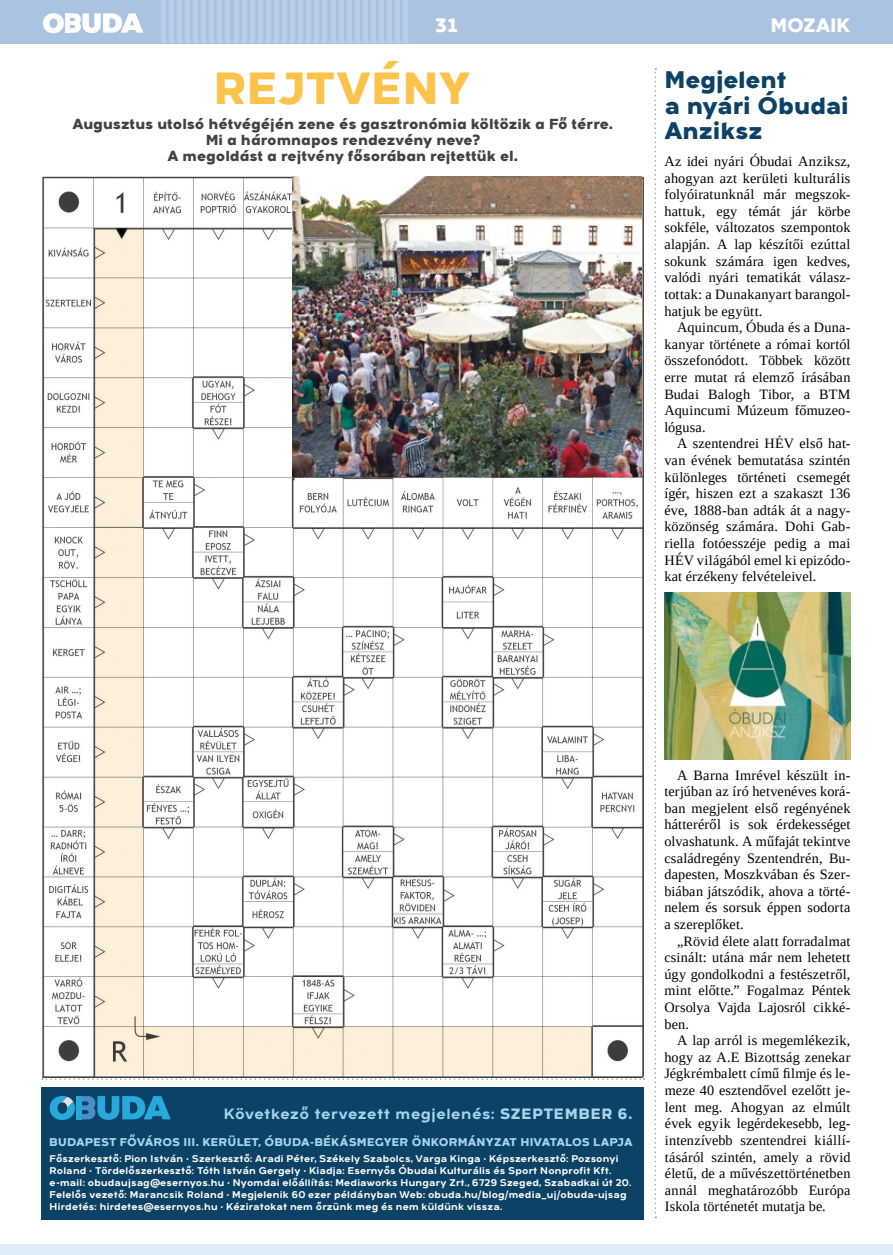
<style>
.page{position:relative;width:893px;height:1255px;background:#fff}
.page>*{position:absolute;margin:0;border:0;box-sizing:border-box;transform-origin:0 0}
.t1{font:800 45px "Arkibal Display";letter-spacing:.005em;color:#fcc34b}
.t2{font:800 24px/25.7px "Arkibal Display";letter-spacing:-.01em;color:#0b4265}
.t3{font:800 19.5px "Arkibal Display";letter-spacing:-.015em;color:#fff}
.t4{font:700 15px "Arkibal Display";letter-spacing:.03em;color:#a9d2ed}
.t5{font:800 14.55px/15.9px "Arkibal";letter-spacing:-.005em;color:#444141;text-align:center}
.t6{font:14.25px/16.6px "Liberation Serif";letter-spacing:.01em;color:#000;text-align:justify}
.t7{font:800 11.25px "Arkibal";letter-spacing:.015em;color:#a9d2ed}
.t8{font:700 9.75px/12px "Arkibal Display";letter-spacing:.02em;color:#fff}
.s1{font-weight:800}
</style>
<div class="page">
<div style="left:0;top:0;width:893px;height:43px;background:#abc3e3"></div>
<hr style="left:161px;top:0;width:4px;height:43px;background:#bbcee8">
<div style="left:169px;top:0;width:5px;height:43px;background:#bbcee8"></div>
<div style="left:177px;top:0;width:5px;height:43px;background:#bbcee8"></div>
<div style="left:185px;top:0;width:5px;height:43px;background:#bbcee8"></div>
<hr style="left:194px;top:0;width:4px;height:43px;background:#bbcee8">
<hr style="left:202px;top:0;width:4px;height:43px;background:#bbcee8">
<hr style="left:210px;top:0;width:4px;height:43px;background:#bbcee8">
<hr style="left:218px;top:0;width:4px;height:43px;background:#bbcee8">
<hr style="left:226px;top:0;width:4px;height:43px;background:#bbcee8">
<hr style="left:234px;top:0;width:4px;height:43px;background:#bbcee8">
<hr style="left:242px;top:0;width:4px;height:43px;background:#bbcee8">
<hr style="left:250px;top:0;width:4px;height:43px;background:#bbcee8">
<hr style="left:258px;top:0;width:4px;height:43px;background:#bbcee8">
<hr style="left:266px;top:0;width:4px;height:43px;background:#bbcee8">
<div style="left:274px;top:0;width:5px;height:43px;background:#bbcee8"></div>
<div style="left:282px;top:0;width:5px;height:43px;background:#bbcee8"></div>
<div style="left:290px;top:0;width:5px;height:43px;background:#bbcee8"></div>
<hr style="left:299px;top:0;width:4px;height:43px;background:#bbcee8">
<hr style="left:307px;top:0;width:4px;height:43px;background:#bbcee8">
<hr style="left:315px;top:0;width:4px;height:43px;background:#bbcee8">
<hr style="left:323px;top:0;width:4px;height:43px;background:#bbcee8">
<hr style="left:331px;top:0;width:4px;height:43px;background:#bbcee8">
<hr style="left:339px;top:0;width:4px;height:43px;background:#bbcee8">
<hr style="left:347px;top:0;width:4px;height:43px;background:#bbcee8">
<hr style="left:355px;top:0;width:4px;height:43px;background:#bbcee8">
<hr style="left:363px;top:0;width:4px;height:43px;background:#bbcee8">
<hr style="left:371px;top:0;width:4px;height:43px;background:#bbcee8">
<div style="left:379px;top:0;width:5px;height:43px;background:#bbcee8"></div>
<div style="left:387px;top:0;width:5px;height:43px;background:#bbcee8"></div>
<div style="left:395px;top:0;width:5px;height:43px;background:#bbcee8"></div>
<hr style="left:404px;top:0;width:4px;height:43px;background:#bbcee8">
<svg style="left:43px;top:13px;width:100px;height:20px"></svg>
<div style="left:65px;top:13px;width:5px;height:20px;background:#fff"></div>
<div style="left:1px;top:1244px;width:892px;height:10px;background:#deecf7"></div>
<svg style="left:42px;top:1078px;width:602px;height:1px"></svg>
<div style="left:41px;top:1087px;width:603px;height:132px;background:#0b4265"></div>
<svg style="left:50px;top:1096px;width:121px;height:23px"></svg>
<div style="left:76px;top:1096px;width:6px;height:23px;background:#28a9dc"></div>
<svg style="left:654px;top:68px;width:2px;height:1149px"></svg>
<img style="left:42px;top:176px;width:601px;height:901px">
<img style="left:293px;top:176px;width:349px;height:300px">
<div style="left:95px;top:230px;width:48px;height:844px;background:#fef2dd"></div>
<div style="left:143px;top:1026px;width:448px;height:48px;background:#fef2dd"></div>
<img style="left:664px;top:593px;width:186px;height:166px">
<h3 class="t3" style="left:436px;top:10px;width:24px">31</h3>
<h3 class="t3" style="left:770px;top:10px;width:82px">MOZAIK</h3>
<h1 class="t1" style="left:213px;top:55px;width:259px">REJTVÉNY</h1>
<h2 class="t2" style="left:664px;top:66px;width:186px">Megjelent<br>a nyári Óbudai<br>Anziksz</h2>
<p class="t6" style="left:664px;top:153px;width:188px">Az idei nyári Óbudai Anziksz, ahogyan azt kerületi kulturális folyóiratunknál már megszok&shy;hattuk, egy témát jár körbe sokféle, változatos szempontok alapján. A lap készítői ezúttal sokunk számára igen kedves, valódi nyári tematikát válasz&shy;tottak: a Dunakanyart barangol&shy;hatjuk be együtt.</p>
<p class="t6" style="left:664px;top:319px;width:188px;text-indent:13px">Aquincum, Óbuda és a Duna&shy;kanyar története a római kortól összefonódott. Többek között erre mutat rá elemző írásában Budai Balogh Tibor, a BTM Aquincumi Múzeum főmuzeo&shy;lógusa.</p>
<p class="t6" style="left:664px;top:435px;width:188px;text-indent:13px">A szentendrei HÉV első hat&shy;van évének bemutatása szintén különleges történeti csemegét ígér, hiszen ezt a szakaszt 136 éve, 1888-ban adták át a nagy&shy;közönség számára. Dohi Gab&shy;riella fotóesszéje pedig a mai HÉV világából emel ki epizódo&shy;kat érzékeny felvételeivel.</p>
<p class="t5" style="left:72px;top:115px;width:542px">Augusztus utolsó hétvégéjén zene és gasztronómia költözik a Fő térre.<br>Mi a háromnapos rendezvény neve?<br>A megoldást a rejtvény fősorában rejtettük el.</p>
<p class="t4" style="left:224px;top:1102px;width:410px">Következő tervezett megjelenés: <span class="s1">SZEPTEMBER 6.</span></p>
<p class="t7" style="left:50px;top:1133px;width:585px">BUDAPEST FŐVÁROS III. KERÜLET, ÓBUDA-BÉKÁSMEGYER ÖNKORMÁNYZAT HIVATALOS LAPJA</p>
<p class="t8" style="left:50px;top:1151px;width:583px">Főszerkesztő: Pion István • Szerkesztő: Aradi Péter, Székely Szabolcs, Varga Kinga • Képszerkesztő: Pozsonyi Roland • Tördelőszerkesztő: Tóth István Gergely • Kiadja: Esernyős Óbudai Kulturális és Sport Nonprofit Kft. e-mail: obudaujsag@esernyos.hu • Nyomdai előállítás: Mediaworks Hungary Zrt., 6729 Szeged, Szabadkai út 20.<br>Felelős vezető: Marancsik Roland • Megjelenik 60 ezer példányban Web: obuda.hu/blog/media_uj/obuda-ujsag Hirdetés: hirdetes@esernyos.hu • Kéziratokat nem őrzünk meg és nem küldünk vissza.</p>
<p class="t6" style="left:664px;top:766px;width:188px;text-indent:13px">A Barna Imrével készült in&shy;terjúban az író hetvenéves korá&shy;ban megjelent első regényének hátteréről is sok érdekességet olvashatunk. A műfaját tekintve családregény Szentendrén, Bu&shy;dapesten, Moszkvában és Szer&shy;biában játszódik, ahova a törté&shy;nelem és sorsuk éppen sodorta a szereplőket.</p>
<p class="t6" style="left:664px;top:932px;width:188px;text-indent:13px">„Rövid élete alatt forradalmat csinált: utána már nem lehetett úgy gondolkodni a festészetről, mint előtte.” Fogalmaz Péntek Orsolya Vajda Lajosról cikké&shy;ben.</p>
<p class="t6" style="left:664px;top:1032px;width:188px;text-indent:13px">A lap arról is megemlékezik, hogy az A.E Bizottság zenekar Jégkrémbalett című filmje és le&shy;meze 40 esztendővel ezelőtt je&shy;lent meg. Ahogyan az elmúlt évek egyik legérdekesebb, leg&shy;intenzívebb szentendrei kiállí&shy;tásáról szintén, amely a rövid életű, de a művészettörténetben annál meghatározóbb Európa Iskola történetét mutatja be.</p>
</div>
